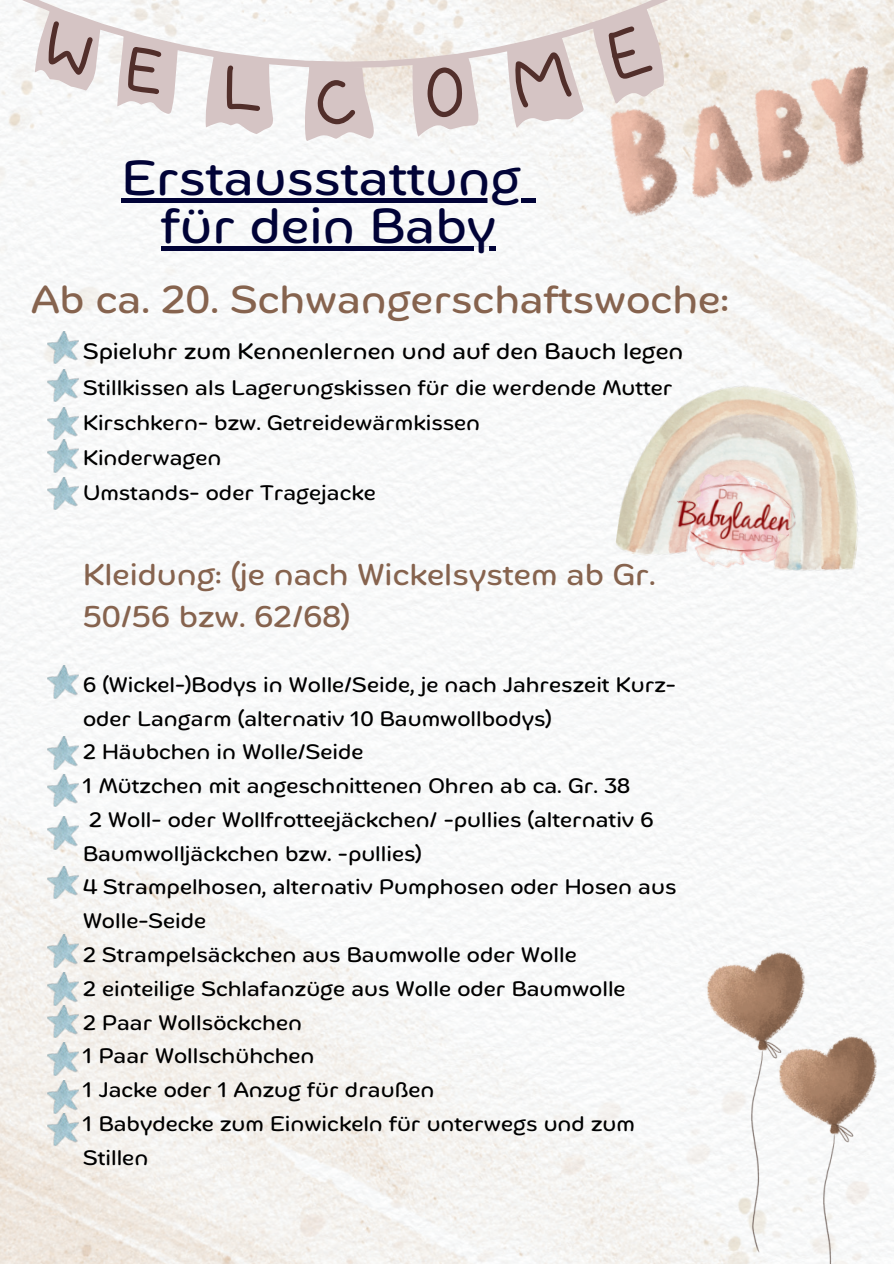
<style>
.page{position:relative;width:894px;height:1264px;background:#fff}
.page>*{position:absolute;margin:0;border:0;box-sizing:border-box;transform-origin:0 0}
.t1{font:49.05px/48.3px "Mommi";color:#010337;text-align:center}
.t2{font:38.85px "Mommi";color:#86634e}
.t3{font:29.85px/41.5px "Mommi";color:#86634e}
.t4{font:22.35px "Mommi";color:#000}
.t5{font:20.85px/33.8px "Mommi";color:#000}
</style>
<div class="page">
<img style="left:0;top:0;width:893px;height:1263px">
<img style="left:776px;top:1034px;width:99px;height:229px">
<img style="left:581px;top:0;width:312px;height:283px">
<img style="left:704px;top:950px;width:99px;height:302px">
<img style="left:48px;top:331px;width:30px;height:33px">
<img style="left:614px;top:371px;width:262px;height:213px">
<img style="left:48px;top:369px;width:30px;height:33px">
<img style="left:48px;top:477px;width:30px;height:33px">
<img style="left:48px;top:407px;width:30px;height:65px">
<svg style="left:21px;top:0;width:654px;height:141px"></svg>
<img style="left:48px;top:665px;width:30px;height:33px">
<img style="left:48px;top:736px;width:30px;height:33px">
<img style="left:48px;top:774px;width:30px;height:33px">
<img style="left:48px;top:816px;width:30px;height:33px">
<img style="left:48px;top:866px;width:30px;height:33px">
<img style="left:48px;top:934px;width:30px;height:33px">
<img style="left:48px;top:972px;width:30px;height:65px">
<img style="left:48px;top:1042px;width:30px;height:33px">
<img style="left:48px;top:1080px;width:30px;height:65px">
<img style="left:672px;top:452px;width:129px;height:129px">
<div style="left:122px;top:198px;width:399px;height:5px;background:#010337"></div>
<div style="left:521px;top:198px;width:14px;height:5px;background:#010337"></div>
<hr style="left:161px;top:247px;width:335px;height:4px;background:#010337">
<h1 class="t1" style="left:122px;top:154px;width:401px">Erstausstattung für dein Baby</h1>
<h2 class="t2" style="left:32px;top:277px;width:698px">Ab ca. 20. Schwangerschaftswoche:</h2>
<p class="t4" style="left:83px;top:338px;width:601px">Spieluhr zum Kennenlernen und auf den Bauch legen</p>
<p class="t5" style="left:83px;top:370px;width:591px;line-height:34.8px">Stillkissen als Lagerungskissen für die werdende Mutter Kirschkern- bzw. Getreidewärmkissen<br>Kinderwagen<br>Umstands- oder Tragejacke</p>
<h3 class="t3" style="left:83px;top:554px;width:574px">Kleidung: (je nach Wickelsystem ab Gr.<br>50/56 bzw. 62/68)</h3>
<p class="t5" style="left:83px;top:667px;width:595px">6 (Wickel-)Bodys in Wolle/Seide, je nach Jahreszeit Kurz&shy;oder Langarm (alternativ 10 Baumwollbodys)<br>2 Häubchen in Wolle/Seide<br>1 Mützchen mit angeschnittenen Ohren ab ca. Gr. 38<br>2 Woll- oder Wollfrotteejäckchen/ -pullies (alternativ 6<br>Baumwolljäckchen bzw. -pullies)<br>4 Strampelhosen, alternativ Pumphosen oder Hosen aus Wolle-Seide<br>2 Strampelsäckchen aus Baumwolle oder Wolle<br>2 einteilige Schlafanzüge aus Wolle oder Baumwolle<br>2 Paar Wollsöckchen<br>1 Paar Wollschühchen<br>1 Jacke oder 1 Anzug für draußen<br>1 Babydecke zum Einwickeln für unterwegs und zum Stillen</p>
</div>
